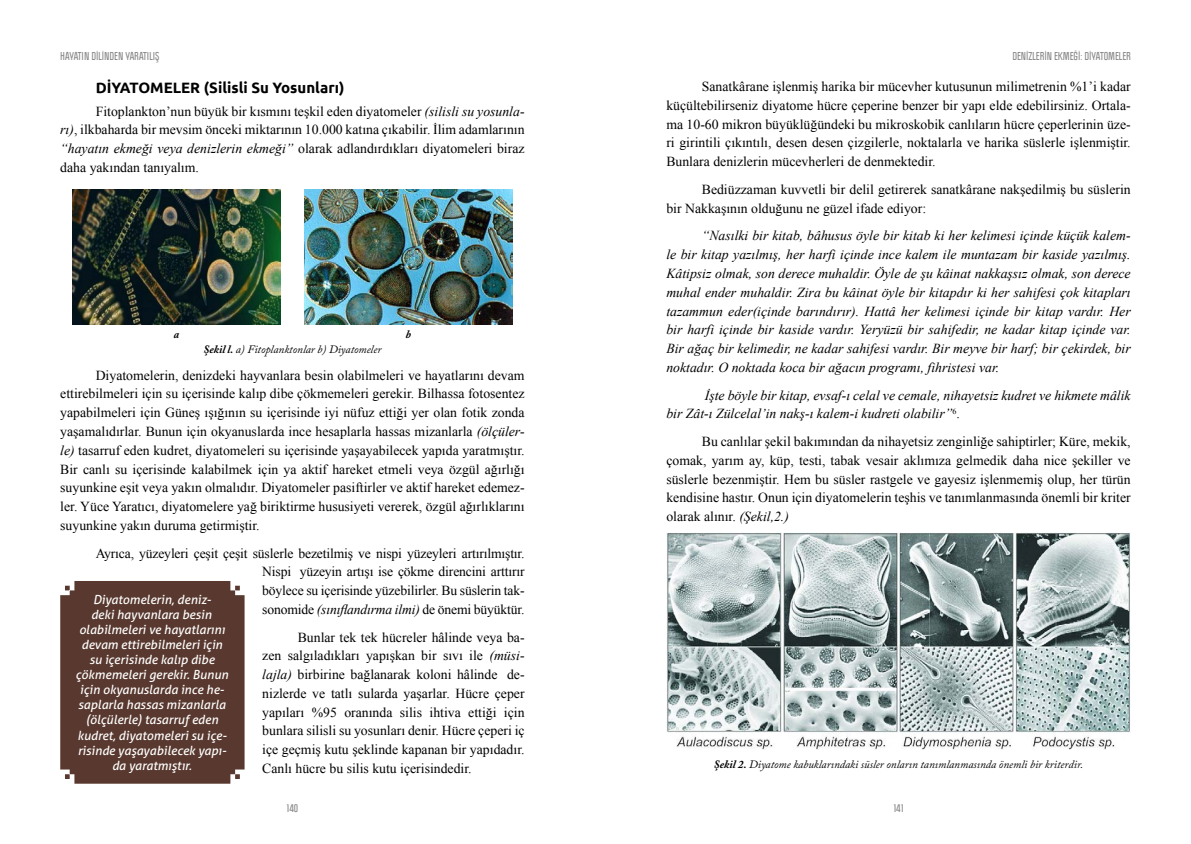
<style>
.page{position:relative;width:1191px;height:844px;background:#fff}
.page>*{position:absolute;margin:0;border:0;box-sizing:border-box;transform-origin:0 0}
._00-ARABASLIK{font:700 15px "Ubuntu";color:#000}
._00-NRML{font:13.75px/18.8px "Times New Roman";color:#000;text-align:justify}
._00-NRML-2{font:italic 13.75px/18.8px "Times New Roman";color:#000;text-align:justify}
.SPOT{font:italic 12.5px/15px "Aller";color:#fff;text-align:center}
._02-RESIMALTI-G-NKT{font:italic 11.25px "Adobe Caslon Pro";color:#000}
._02-RESIMALTI-G-NKT-2{font:italic 700 11.25px "Adobe Caslon Pro";color:#000}
.t1{font:700 10px "Politica";color:#878787}
.s1{font-style:italic}
.s2{font-weight:700}
.s3{font-style:normal}
</style>
<div class="page">
<img style="left:73px;top:189px;width:207px;height:135px">
<img style="left:305px;top:189px;width:207px;height:135px">
<img style="left:666px;top:532px;width:464px;height:217px">
<div style="left:60px;top:581px;width:184px;height:202px;background:#59392f"></div>
<p class="t1" style="left:60px;top:50px;width:101px">HAYATIN DİLİNDEN YARATILIŞ</p>
<p class="_00-ARABASLIK" style="left:96px;top:79px;width:250px">DİYATOMELER (Silisli Su Yosunları)</p>
<p class="_00-NRML" style="left:60px;top:101px;width:466px;text-indent:35px">Fitoplankton’nun büyük bir kısmını teşkil eden diyatomeler <span class="s1">(silisli su yosunla&shy;rı)</span>, ilkbaharda bir mevsim önceki miktarının 10.000 katına çıkabilir. İlim adamlarının <span class="s1">“hayatın ekmeği veya denizlerin ekmeği”</span> olarak adlandırdıkları diyatomeleri biraz daha yakından tanıyalım.</p>
<p class="_02-RESIMALTI-G-NKT-2" style="left:174px;top:327px;width:7px">a</p>
<p class="_02-RESIMALTI-G-NKT-2" style="left:406px;top:327px;width:7px">b</p>
<p class="_02-RESIMALTI-G-NKT" style="left:203px;top:343px;width:180px"><span class="s2">Şekil l.</span> a) Fitoplanktonlar b) Diyatomeler</p>
<p class="_00-NRML" style="left:60px;top:365px;width:466px;text-indent:35px">Diyatomelerin, denizdeki hayvanlara besin olabilmeleri ve hayatlarını devam ettirebilmeleri için su içerisinde kalıp dibe çökmemeleri gerekir. Bilhassa fotosentez yapabilmeleri için Güneş ışığının su içerisinde iyi nüfuz ettiği yer olan fotik zonda yaşamalıdırlar. Bunun için okyanuslarda ince hesaplarla hassas mizanlarla <span class="s1">(ölçüler&shy;le)</span> tasarruf eden kudret, diyatomeleri su içerisinde yaşayabilecek yapıda yaratmıştır.<br>Bir canlı su içerisinde kalabilmek için ya aktif hareket etmeli veya özgül ağırlığı suyunkine eşit veya yakın olmalıdır. Diyatomeler pasiftirler ve aktif hareket edemez&shy;ler. Yüce Yaratıcı, diyatomelere yağ biriktirme hususiyeti vererek, özgül ağırlıklarını suyunkine yakın duruma getirmiştir.</p>
<p class="_00-NRML" style="left:262px;top:543px;width:264px;text-indent:-167px">Ayrıca, yüzeyleri çeşit çeşit süslerle bezetilmiş ve nispi yüzeyleri artırılmıştır.<br>Nispi yüzeyin artışı ise çökme direncini arttırır böylece su içerisinde yüzebilirler. Bu süslerin tak&shy;sonomide <span class="s1">(sınıflandırma ilmi)</span> de önemi büyüktür.</p>
<p class="_00-NRML" style="left:262px;top:627px;width:264px;text-indent:35px">Bunlar tek tek hücreler hâlinde veya ba&shy;zen salgıladıkları yapışkan bir sıvı ile <span class="s1">(müsi&shy;lajla)</span> birbirine bağlanarak koloni hâlinde de&shy;nizlerde ve tatlı sularda yaşarlar. Hücre çeper yapıları %95 oranında silis ihtiva ettiği için bunlara silisli su yosunları denir. Hücre çeperi iç içe geçmiş kutu şeklinde kapanan bir yapıdadır.<br>Canlı hücre bu silis kutu içerisindedir.</p>
<p class="SPOT" style="left:76px;top:592px;width:154px">Diyatomelerin, deniz-<br>deki hayvanlara besin olabilmeleri ve hayatlarını devam ettirebilmeleri için su içerisinde kalıp dibe çökmemeleri gerekir. Bunun için okyanuslarda ince he&shy;saplarla hassas mizanlarla (ölçülerle) tasarruf eden kudret, diyatomeleri su içe&shy;risinde yaşayabilecek yapı&shy;da yaratmıştır.</p>
<p class="t1" style="left:1012px;top:50px;width:120px">DENİZLERİN EKMEĞİ: DİYATOMELER</p>
<p class="_00-NRML" style="left:666px;top:77px;width:466px;text-indent:35px">Sanatkârane işlenmiş harika bir mücevher kutusunun milimetrenin %1’i kadar küçültebilirseniz diyatome hücre çeperine benzer bir yapı elde edebilirsiniz. Ortala&shy;ma 10-60 mikron büyüklüğündeki bu mikroskobik canlıların hücre çeperlerinin üze&shy;ri girintili çıkıntılı, desen desen çizgilerle, noktalarla ve harika süslerle işlenmiştir.<br>Bunlara denizlerin mücevherleri de denmektedir.</p>
<p class="_00-NRML" style="left:666px;top:180px;width:466px;text-indent:35px">Bediüzzaman kuvvetli bir delil getirerek sanatkârane nakşedilmiş bu süslerin bir Nakkaşının olduğunu ne güzel ifade ediyor:</p>
<p class="_00-NRML-2" style="left:666px;top:226px;width:466px;text-indent:35px">“Nasılki bir kitab, bâhusus öyle bir kitab ki her kelimesi içinde küçük kalem&shy;le bir kitap yazılmış, her harfi içinde ince kalem ile muntazam bir kaside yazılmış.<br>Kâtipsiz olmak, son derece muhaldir. Öyle de şu kâinat nakkaşsız olmak, son derece muhal ender muhaldir. Zira bu kâinat öyle bir kitapdır ki her sahifesi çok kitapları tazammun eder(içinde barındırır). Hattâ her kelimesi içinde bir kitap vardır. Her bir harfi içinde bir kaside vardır. Yeryüzü bir sahifedir, ne kadar kitap içinde var.<br>Bir ağaç bir kelimedir, ne kadar sahifesi vardır. Bir meyve bir harf; bir çekirdek, bir noktadır. O noktada koca bir ağacın programı, fihristesi var.</p>
<p class="_00-NRML-2" style="left:666px;top:385px;width:466px;text-indent:38px">İşte böyle bir kitap, evsaf-ı celal ve cemale, nihayetsiz kudret ve hikmete mâlik bir Zât-ı Zülcelal’in nakş-ı kalem-i kudreti olabilir”<sup>6</sup><span class="s3">.</span></p>
<p class="_00-NRML" style="left:666px;top:432px;width:466px;text-indent:35px">Bu canlılar şekil bakımından da nihayetsiz zenginliğe sahiptirler; Küre, mekik, çomak, yarım ay, küp, testi, tabak vesair aklımıza gelmedik daha nice şekiller ve süslerle bezenmiştir. Hem bu süsler rastgele ve gayesiz işlenmemiş olup, her türün kendisine hastır. Onun için diyatomelerin teşhis ve tanımlanmasında önemli bir kriter olarak alınır. <span class="s1">(Şekil,2.)</span></p>
<p class="_02-RESIMALTI-G-NKT" style="left:714px;top:757px;width:371px"><span class="s2">Şekil 2.</span> Diyatome kabuklarındaki süsler onların tanımlanmasında önemli bir kriterdir.</p>
<p class="t1" style="left:286px;top:801px;width:13px">140</p>
<p class="t1" style="left:893px;top:801px;width:12px">141</p>
</div>
